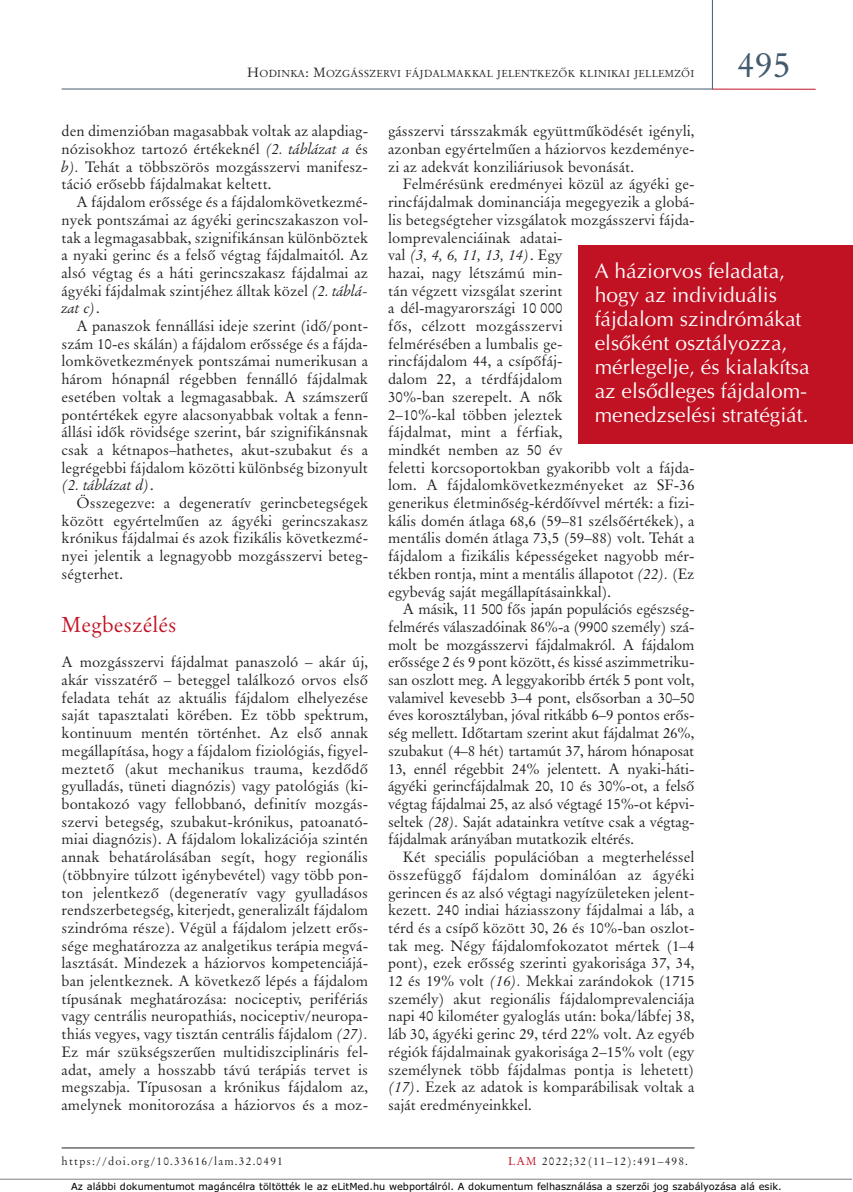
<style>
.page{position:relative;width:853px;height:1192px;background:#fff}
.page>*{position:absolute;margin:0;border:0;box-sizing:border-box;transform-origin:0 0}
.t1{font:36px "Original Garamond HU Normal";color:#435b6d}
.t2{font:21.75px "Original Garamond HU Normal";color:#c11223}
.t3{font:21px/24px "H Optima Plain";color:#fff}
.t4{font:15px/17.7px "Original Garamond HU Normal";color:#231f20;text-align:justify}
.t5{font:15px "Original Garamond HU Italic";color:#231f20}
.t6{font:11.4px "Original Garamond HU Normal";letter-spacing:.1em;color:#231f20}
.t7{font:10.2px "Original Garamond HU Normal";letter-spacing:.025em;color:#231f20}
.t8{font:9.75px "TT3610 O00";color:#000}
.s1{font-size:13.5px}
.s2{font-family:"Original Garamond HU Italic"}
.s3{font-family:"Original Garamond HU Normal"}
.s4{color:#c11223}
.s5{font-family:"Gill";font-size:11.7px}
</style>
<div class="page">
<hr style="left:62px;top:1148px;width:632px;height:1px;background:#231f20">
<hr style="left:711px;top:89px;width:104px;height:1px;background:#c11223">
<hr style="left:62px;top:89px;width:649px;height:1px;background:#435b6d">
<hr style="left:711px;top:0;width:1px;height:89px;background:#435b6d">
<div style="left:577px;top:245px;width:275px;height:198px;background:#c11223"></div>
<hr style="left:0;top:1179px;width:850px;height:1px;background:#808080">
<p class="t7" style="left:247px;top:69px;width:448px"><span class="s1">H</span>ODINKA<span class="s1">: M</span>OZGÁSSZERVI FÁJDALMAKKAL JELENTKEZÔK KLINIKAI JELLEMZÔI</p>
<h1 class="t1" style="left:736px;top:49px;width:55px">495</h1>
<p class="t4" style="left:62px;top:123px;width:308px">den dimenzióban magasabbak voltak az alapdiag&shy;nózisokhoz tartozó értékeknél <span class="s2">(2. táblázat a</span> és <span class="s2">b).</span> Tehát a többszörös mozgásszervi manifesz - táció erôsebb fájdalmakat keltett.</p>
<p class="t4" style="left:62px;top:194px;width:308px;text-indent:15px">A fájdalom erôssége és a fájdalomkövetkezmé&shy;nyek pontszámai az ágyéki gerincszakaszon vol&shy;tak a legmagasabbak, szignifikánsan különböztek a nyaki gerinc és a felsô végtag fájdalmaitól. Az alsó végtag és a háti gerincszakasz fájdalmai az ágyéki fájdalmak szintjéhez álltak közel <span class="s2">(2. táblá-</span></p>
<p class="t5" style="left:62px;top:302px;width:40px">zat c)<span class="s3">.</span></p>
<p class="t4" style="left:62px;top:318px;width:308px;text-indent:15px">A panaszok fennállási ideje szerint (idô/pont&shy;szám 10-es skálán) a fájdalom erôssége és a fájda&shy;lomkövetkezmények pontszámai numerikusan a három hónapnál régebben fennálló fájdalmak esetében voltak a legmagasabbak. A számszerû pontértékek egyre alacsonyabbak voltak a fenn&shy;állási idôk rövidsége szerint, bár szignifikánsnak csak a kétnapos–hathetes, akut-szubakut és a legrégebbi fájdalom közötti különbség bizonyult</p>
<p class="t5" style="left:62px;top:479px;width:94px">(2. táblázat d)<span class="s3">.</span></p>
<p class="t4" style="left:62px;top:495px;width:308px;text-indent:15px">Összegezve: a degeneratív gerincbetegségek között egyértelmûen az ágyéki gerincszakasz krónikus fájdalmai és azok fizikális következmé&shy;nyei jelentik a legnagyobb mozgásszervi beteg&shy;ségterhet.</p>
<h2 class="t2" style="left:62px;top:615px;width:116px">Megbeszélés</h2>
<p class="t4" style="left:62px;top:654px;width:308px">A mozgásszervi fájdalmat panaszoló – akár új, akár visszatérô – beteggel találkozó orvos elsô feladata tehát az aktuális fájdalom elhelyezése saját tapasztalati körében. Ez több spektrum, kontinuum mentén történhet. Az elsô annak megállapítása, hogy a fájdalom fiziológiás, figyel&shy;meztetô (akut mechanikus trauma, kezdôdô gyulladás, tüneti diagnózis) vagy patológiás (ki - bontakozó vagy fellobbanó, definitív mozgás&shy;szervi betegség, szubakut-krónikus, patoanató&shy;miai diagnózis). A fájdalom lokalizációja szintén annak behatárolásában segít, hogy regionális (többnyire túlzott igénybevétel) vagy több pon&shy;ton jelentkezô (degeneratív vagy gyulladásos rendszerbetegség, kiterjedt, generalizált fájdalom szindróma része). Végül a fájdalom jelzett erôs&shy;sége meghatározza az analgetikus terápia megvá&shy;lasztását. Mindezek a háziorvos kompetenciájá&shy;ban jelentkeznek. A következô lépés a fájdalom típusának meghatározása: nociceptiv, perifériás vagy centrális neuropathiás, nociceptiv/neuropa - thiás vegyes, vagy tisztán centrális fájdalom <span class="s2">(27).<br></span>Ez már szükségszerûen multidiszciplináris fel&shy;adat, amely a hosszabb távú terápiás tervet is megszabja. Típusosan a krónikus fájdalom az, amelynek monitorozása a háziorvos és a moz -</p>
<p class="t4" style="left:388px;top:123px;width:308px">gásszervi társszakmák együttmûködését igényli, azonban egyértelmûen a háziorvos kezdeménye&shy;zi az adekvát konziliáriusok bevonását.</p>
<p class="t4" style="left:388px;top:177px;width:308px;text-indent:15px">Felmérésünk eredményei közül az ágyéki ge - rincfájdalmak dominanciája megegyezik a globá&shy;lis betegségteher vizsgálatok mozgásszervi fájda&shy;lomprevalenciáinak adatai-</p>
<p class="t5" style="left:388px;top:249px;width:176px"><span class="s3">val</span> (3, 4, 6, 11, 13, 14)<span class="s3">. Egy</span></p>
<p class="t4" style="left:388px;top:265px;width:308px;text-align:left">hazai, nagy létszámú min-<br>tán végzett vizs gálat szerint<br>a dél-magyarországi 10 000<br>fôs, célzott mozgásszervi<br>felmérésében a lumbalis ge -<br>rinc fájdalom 44, a csípôfáj-<br>dalom 22, a térdfáj da lom<br>30%-ban szerepelt. A nôk<br>2–10%-kal többen jeleztek<br>fájdalmat, mint a férfiak,<br>mindkét nemben az 50 év<br>feletti korcsoportokban gyakoribb volt a fájda&shy;lom. A fájdalomkövetkezményeket az SF-36 generikus életminôség-kérdôívvel mérték: a fizi&shy;kális domén átlaga 68,6 (59–81 szélsôértékek), a mentális domén átlaga 73,5 (59–88) volt. Tehát a fájdalom a fizikális képességeket na gyobb mér&shy;tékben rontja, mint a mentális állapotot <span class="s2">(22).</span> (Ez egybevág saját megállapításainkkal).</p>
<p class="t4" style="left:388px;top:601px;width:308px;text-indent:15px">A másik, 11 500 fôs japán populációs egészség&shy;felmérés válaszadóinak 86%-a (9900 személy) szá&shy;molt be mozgásszervi fájdalmakról. A fájdalom erôssége 2 és 9 pont között, és kissé aszimmetriku&shy;san oszlott meg. A leggyakoribb érték 5 pont volt, valamivel kevesebb 3–4 pont, elsôsorban a 30–50 éves korosztályban, jóval ritkább 6–9 pontos erôs&shy;ség mellett. Idôtartam szerint akut fájdalmat 26%, szubakut (4–8 hét) tartamút 37, három hónaposat 13, ennél régebbit 24% jelentett. A nyaki-háti&shy;ágyéki gerincfájdalmak 20, 10 és 30%-ot, a felsô végtag fájdalmai 25, az alsó végtagé 15%-ot képvi&shy;seltek <span class="s2">(28).</span> Saját adatainkra vetítve csak a végtag&shy;fájdalmak arányában mutatkozik eltérés.</p>
<p class="t4" style="left:388px;top:849px;width:308px;text-indent:15px">Két speciális populációban a megterheléssel összefüggô fájdalom dominálóan az ágyéki gerincen és az alsó végtagi nagyízületeken jelent&shy;kezett. 240 indiai háziasszony fájdalmai a láb, a térd és a csípô között 30, 26 és 10%-ban oszlot&shy;tak meg. Négy fájdalomfokozatot mértek (1–4 pont), ezek erôsség szerinti gyakorisága 37, 34, 12 és 19% volt <span class="s2">(16).</span> Mekkai zarándokok (1715 személy) akut regionális fájdalomprevalenciája napi 40 kilométer gyaloglás után: boka/lábfej 38, láb 30, ágyéki gerinc 29, térd 22% volt. Az egyéb régiók fájdalmainak gyakorisága 2–15% volt (egy személynek több fájdalmas pontja is lehetett) <span class="s2">(17)</span>. Ezek az adatok is komparábilisak voltak a saját eredményeinkkel.</p>
<h3 class="t3" style="left:594px;top:259px;width:216px">A háziorvos feladata, hogy az individuális fájdalom szindrómákat elsôként osztályozza, mérlegelje, és kialakítsa az elsôdleges fájdalom - menedzselési stratégiát.</h3>
<p class="t6" style="left:62px;top:1156px;width:223px">https://doi.org/10.33616/lam.32.0491</p>
<p class="t6" style="left:508px;top:1156px;width:181px"><span class="s4">LAM</span> 2022;32(11–12):491–498.</p>
<p class="t8" style="left:71px;top:1182px;width:711px">Az alábbi dokumentumot magáncélra töltötték le az eLitMed.hu webportálról. A dokumentum felhasználása a szerz<span class="s5">ô</span>i jog szabályozása alá esik.</p>
</div>
